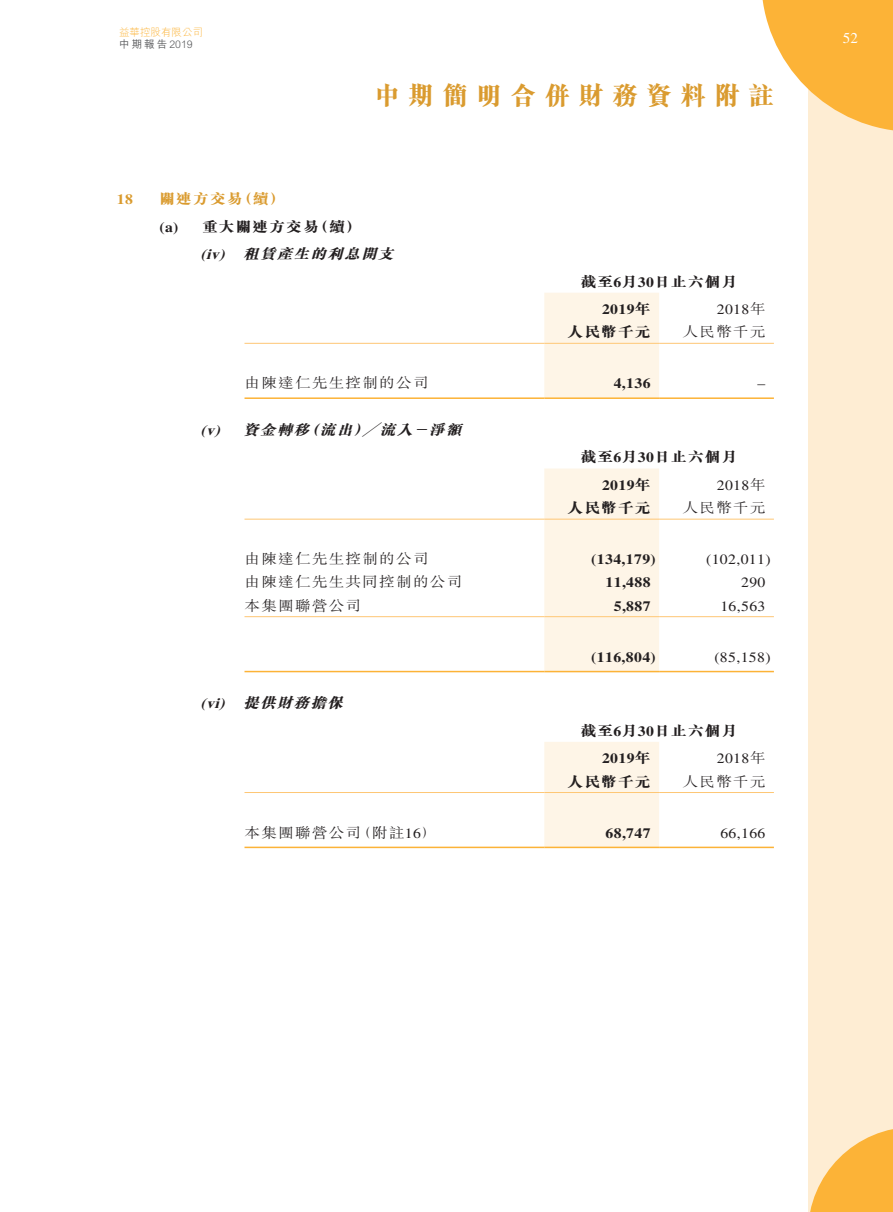
<style>
.page{position:relative;width:893px;height:1212px;background:#fff}
.page>*{position:absolute;margin:0;border:0;box-sizing:border-box;transform-origin:0 0}
.t1{font:800 25.5px "M Sung HK";letter-spacing:.335em;color:#da9b2f}
.t2{font:15px "Times LT Std";color:#fff}
.t3{font:300 14.25px "M Sung HK";letter-spacing:.075em;color:#231f20;scale:1.1 1}
.t4{font:800 14.25px "M Sung HK";letter-spacing:.075em;color:#231f20;scale:1.1 1}
.t5{font:700 14.25px "Times LT Std";letter-spacing:.025em;color:#231f20;scale:1.1 1}
.t6{font:14.25px "Times LT Std";letter-spacing:.025em;color:#231f20;scale:1.1 1}
.t7{font:italic 800 14.25px "M Sung HK";color:#231f20;scale:1.1 1}
.t8{font:italic 700 14.25px "Times LT Std";color:#231f20;scale:1.1 1}
.t9{font:800 14.25px "M Sung HK";letter-spacing:.075em;color:#da9b2f;scale:1.1 1}
.t10{font:700 14.25px "Times LT Std";color:#da9b2f;scale:1.1 1}
.t11{font:300 10.5px "M Hei HK";color:#fcb337}
.t12{font:500 10.5px "M Hei HK";color:#57585a}
.s1{font-family:"Arial MT Std";font-weight:300}
.s2{font-family:"Times LT Std";font-weight:700}
.s3{font-family:"M Sung HK";font-weight:300}
.s4{font-family:"M Sung HK";font-weight:800}
.s5{font-family:"Times LT Std";font-weight:400}
</style>
<div class="page">
<div style="left:808px;top:0;width:85px;height:1212px;background:#feedd3"></div>
<svg style="left:762px;top:0;width:131px;height:131px"></svg>
<svg style="left:810px;top:1129px;width:83px;height:83px"></svg>
<div style="left:544px;top:293px;width:115px;height:104px;background:#fef5e7"></div>
<hr style="left:244px;top:343px;width:300px;height:1px;background:#fec775">
<hr style="left:544px;top:343px;width:115px;height:1px;background:#fec775">
<hr style="left:659px;top:343px;width:115px;height:1px;background:#fec775">
<hr style="left:244px;top:397px;width:300px;height:2px;background:#fcb337">
<hr style="left:544px;top:397px;width:115px;height:2px;background:#fcb337">
<hr style="left:659px;top:397px;width:115px;height:2px;background:#fcb337">
<div style="left:544px;top:468px;width:115px;height:203px;background:#fef5e7"></div>
<hr style="left:244px;top:519px;width:300px;height:1px;background:#fec775">
<hr style="left:544px;top:519px;width:115px;height:1px;background:#fec775">
<hr style="left:659px;top:519px;width:115px;height:1px;background:#fec775">
<hr style="left:244px;top:616px;width:300px;height:1px;background:#fec775">
<hr style="left:544px;top:616px;width:115px;height:1px;background:#fec775">
<hr style="left:659px;top:616px;width:115px;height:1px;background:#fec775">
<hr style="left:244px;top:671px;width:300px;height:1px;background:#fcb337">
<hr style="left:544px;top:671px;width:115px;height:1px;background:#fcb337">
<hr style="left:659px;top:671px;width:115px;height:1px;background:#fcb337">
<div style="left:544px;top:742px;width:115px;height:105px;background:#fef5e7"></div>
<hr style="left:244px;top:792px;width:300px;height:1px;background:#fec775">
<hr style="left:544px;top:792px;width:115px;height:1px;background:#fec775">
<hr style="left:659px;top:792px;width:115px;height:1px;background:#fec775">
<hr style="left:244px;top:847px;width:300px;height:1px;background:#fcb337">
<hr style="left:544px;top:847px;width:115px;height:1px;background:#fcb337">
<hr style="left:659px;top:847px;width:115px;height:1px;background:#fcb337">
<p class="t11" style="left:119px;top:25px;width:85px">益華控股有限公司</p>
<p class="t12" style="left:119px;top:37px;width:75px">中期報告<span class="s1">2019</span></p>
<h1 class="t1" style="left:374px;top:78px;width:401px">中期簡明合併財務資料附註</h1>
<p class="t10" style="left:117px;top:191px;width:16px">18</p>
<p class="t9" style="left:159px;top:189px;width:77px">關連方交易</p>
<p class="t9" style="left:237px;top:189px;width:45px">（續(</p>
<p class="t5" style="left:159px;top:218px;width:19px">a( )</p>
<p class="t4" style="left:202px;top:216px;width:108px">重大關連方交易</p>
<p class="t4" style="left:313px;top:216px;width:45px">（續(</p>
<p class="t8" style="left:201px;top:246px;width:10px">(</p>
<p class="t8" style="left:219px;top:246px;width:10px">)</p>
<p class="t8" style="left:206px;top:246px;width:17px">iv</p>
<p class="t7" style="left:243px;top:244px;width:143px">租賃產生的利息開支</p>
<p class="t4" style="left:581px;top:271px;width:144px">截至月<span class="s2">6 30</span>日止六個月</p>
<p class="t6" style="left:717px;top:301px;width:46px">2018<span class="s3">年</span></p>
<p class="t5" style="left:602px;top:301px;width:46px">2019<span class="s4">年</span></p>
<p class="t4" style="left:567px;top:322px;width:77px">人民幣千元</p>
<p class="t3" style="left:682px;top:322px;width:77px">人民幣千元</p>
<p class="t3" style="left:244px;top:373px;width:169px">由陳達仁先生控制的公司</p>
<p class="t5" style="left:614px;top:375px;width:35px">4,136</p>
<p class="t6" style="left:758px;top:376px;width:9px">–</p>
<p class="t8" style="left:201px;top:422px;width:18px">v(</p>
<p class="t8" style="left:214px;top:422px;width:10px">)</p>
<p class="t7" style="left:353px;top:420px;width:30px">）╱</p>
<p class="t7" style="left:429px;top:420px;width:36px">淨額</p>
<p class="t7" style="left:243px;top:420px;width:105px">資金轉移流出</p>
<p class="t7" style="left:380px;top:420px;width:36px">流入</p>
<p class="t7" style="left:304px;top:420px;width:20px">（</p>
<p class="t7" style="left:413px;top:420px;width:20px">－</p>
<p class="t4" style="left:581px;top:447px;width:144px">截至月<span class="s2">6 30</span>日止六個月</p>
<p class="t6" style="left:717px;top:477px;width:46px">2018<span class="s3">年</span></p>
<p class="t5" style="left:602px;top:477px;width:46px">2019<span class="s4">年</span></p>
<p class="t4" style="left:567px;top:498px;width:77px">人民幣千元</p>
<p class="t3" style="left:682px;top:498px;width:77px">人民幣千元</p>
<p class="t3" style="left:244px;top:549px;width:169px">由陳達仁先生控制的公司</p>
<p class="t5" style="left:591px;top:551px;width:60px">)134,179(</p>
<p class="t6" style="left:706px;top:551px;width:60px">)102,011(</p>
<p class="t3" style="left:244px;top:572px;width:200px">由陳達仁先生共同控制的公司</p>
<p class="t5" style="left:605px;top:574px;width:42px">11,488</p>
<p class="t6" style="left:741px;top:575px;width:24px">290</p>
<p class="t3" style="left:244px;top:595px;width:108px">本集團聯營公司</p>
<p class="t5" style="left:614px;top:597px;width:35px">5,887</p>
<p class="t6" style="left:720px;top:598px;width:42px">16,563</p>
<p class="t5" style="left:591px;top:648px;width:60px">)116,804(</p>
<p class="t6" style="left:714px;top:649px;width:53px">)85,158(</p>
<p class="t8" style="left:201px;top:695px;width:10px">(</p>
<p class="t8" style="left:219px;top:695px;width:10px">)</p>
<p class="t8" style="left:206px;top:695px;width:17px">vi</p>
<p class="t7" style="left:243px;top:693px;width:97px">提供財務擔保</p>
<p class="t4" style="left:581px;top:721px;width:144px">截至月<span class="s2">6 30</span>日止六個月</p>
<p class="t6" style="left:717px;top:750px;width:46px">2018<span class="s3">年</span></p>
<p class="t5" style="left:602px;top:750px;width:46px">2019<span class="s4">年</span></p>
<p class="t4" style="left:567px;top:771px;width:77px">人民幣千元</p>
<p class="t3" style="left:682px;top:771px;width:77px">人民幣千元</p>
<p class="t3" style="left:244px;top:822px;width:108px">本集團聯營公司</p>
<p class="t3" style="left:356px;top:822px;width:75px">（附註<span class="s5">16</span>(</p>
<p class="t5" style="left:605px;top:824px;width:42px">68,747</p>
<p class="t6" style="left:720px;top:825px;width:42px">66,166</p>
<p class="t2" style="left:843px;top:30px;width:17px">52</p>
</div>
